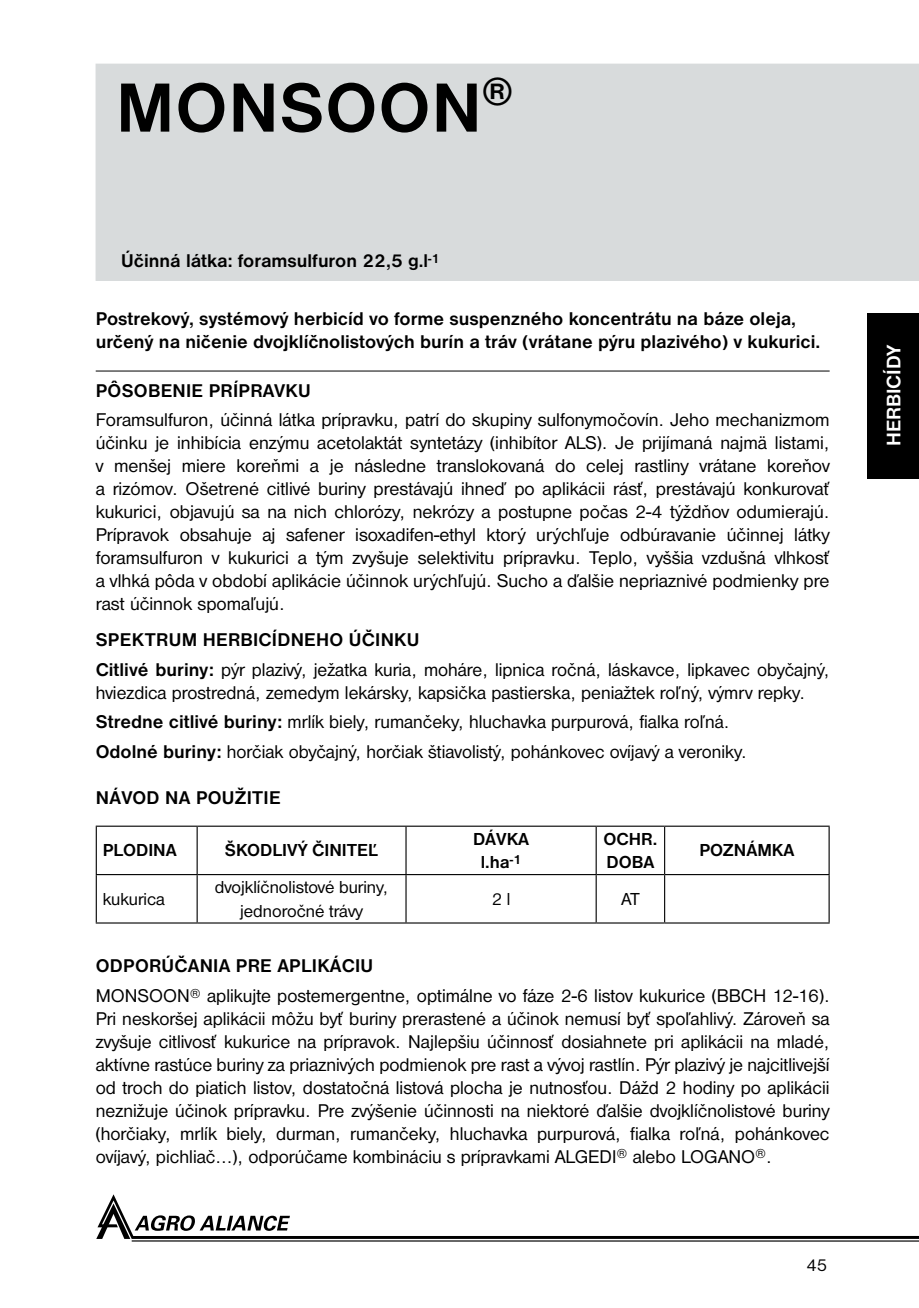
<style>
.page{position:relative;width:919px;height:1308px;background:#fff}
.page>*{position:absolute;margin:0;border:0;box-sizing:border-box;transform-origin:0 0}
.t1{font:700 72px "Nimbus Sans DOT";color:#000}
.t2{font:700 40.5px "Nimbus Sans DOT";color:#000}
.t3{font:700 20.25px "Nimbus Sans DOT";color:#fff}
.t4{font:19.12px/22.9px "Nimbus Sans DOT";color:#000}
.t5{font:700 19.12px/22.9px "Nimbus Sans DOT";color:#000}
.t6{font:18px/23.6px "Nimbus Sans DOT";color:#000;text-align:center}
.t7{font:700 18px/23.6px "Nimbus Sans DOT";color:#000}
.s1{font-weight:700}
</style>
<div class="page">
<hr style="left:132px;top:1240px;width:786px;height:1px;background:#000">
<svg style="left:96px;top:1194px;width:822px;height:44px"></svg>
<div style="left:867px;top:313px;width:51px;height:165px;background:#000"></div>
<div style="left:96px;top:64px;width:822px;height:217px;background:#d8dbdc"></div>
<hr style="left:96px;top:371px;width:733px;height:1px;background:#000">
<hr style="left:96px;top:922px;width:101px;height:1px;background:#000">
<hr style="left:96px;top:875px;width:1px;height:47px;background:#000">
<hr style="left:196px;top:875px;width:2px;height:47px;background:#000">
<hr style="left:405px;top:875px;width:1px;height:47px;background:#000">
<hr style="left:595px;top:875px;width:1px;height:47px;background:#000">
<hr style="left:664px;top:875px;width:1px;height:47px;background:#000">
<hr style="left:828px;top:875px;width:1px;height:47px;background:#000">
<hr style="left:197px;top:922px;width:209px;height:1px;background:#000">
<hr style="left:406px;top:922px;width:190px;height:1px;background:#000">
<hr style="left:596px;top:922px;width:68px;height:1px;background:#000">
<hr style="left:664px;top:922px;width:165px;height:1px;background:#000">
<hr style="left:96px;top:825px;width:101px;height:1px;background:#000">
<hr style="left:96px;top:826px;width:1px;height:48px;background:#000">
<hr style="left:96px;top:874px;width:101px;height:1px;background:#000">
<hr style="left:197px;top:825px;width:209px;height:1px;background:#000">
<hr style="left:196px;top:826px;width:2px;height:48px;background:#000">
<hr style="left:197px;top:874px;width:209px;height:1px;background:#000">
<hr style="left:406px;top:825px;width:190px;height:1px;background:#000">
<hr style="left:405px;top:826px;width:1px;height:48px;background:#000">
<hr style="left:406px;top:874px;width:190px;height:1px;background:#000">
<hr style="left:596px;top:825px;width:68px;height:1px;background:#000">
<hr style="left:595px;top:826px;width:1px;height:48px;background:#000">
<hr style="left:596px;top:874px;width:68px;height:1px;background:#000">
<hr style="left:664px;top:825px;width:165px;height:1px;background:#000">
<hr style="left:664px;top:826px;width:1px;height:48px;background:#000">
<hr style="left:828px;top:826px;width:1px;height:48px;background:#000">
<hr style="left:664px;top:874px;width:165px;height:1px;background:#000">
<h1 class="t1" style="left:116px;top:67px;width:52px">MONSOON</h1>
<h2 class="t2" style="left:482px;top:68px;width:32px">®</h2>
<p class="t5" style="left:121px;top:250px;width:320px">Účinná látka: foramsulfuron 22,5 g.l<sup>-1</sup></p>
<p class="t5" style="left:96px;top:308px;width:723px">Postrekový, systémový herbicíd vo forme suspenzného koncentrátu na báze oleja, určený na ničenie dvojklíčnolistových burín a tráv (vrátane pýru plazivého) v kukurici.</p>
<p class="t5" style="left:96px;top:379px;width:39px">PÔSOBENIE</p>
<p class="t5" style="left:209px;top:379px;width:55px">PRÍPRAVKU</p>
<p class="t4" style="left:96px;top:408px;width:735px;text-align:justify">Foramsulfuron, účinná látka prípravku, patrí do skupiny sulfonymočovín. Jeho mechanizmom účinku je inhibícia enzýmu acetolaktát syntetázy (inhibítor ALS). Je prijímaná najmä listami, v menšej miere koreňmi a je následne translokovaná do celej rastliny vrátane koreňov a rizómov. Ošetrené citlivé buriny prestávajú ihneď po aplikácii rásť, prestávajú konkurovať kukurici, objavujú sa na nich chlorózy, nekrózy a postupne počas 2-4 týždňov odumierajú.<br>Prípravok obsahuje aj safener isoxadifen-ethyl ktorý urýchľuje odbúravanie účinnej látky foramsulfuron v kukurici a tým zvyšuje selektivitu prípravku. Teplo, vyššia vzdušná vlhkosť a vlhká pôda v období aplikácie účinnok urýchľujú. Sucho a ďalšie nepriaznivé podmienky pre rast účinnok spomaľujú.</p>
<p class="t4" style="left:96px;top:624px;width:735px;line-height:30.4px"><span class="s1">Spektrum herbicídneho účinku<br>Citlivé buriny:</span> pýr plazivý, ježatka kuria, moháre, lipnica ročná, láskavce, lipkavec obyčajný,</p>
<p class="t4" style="left:96px;top:678px;width:710px;line-height:29.2px">hviezdica prostredná, zemedym lekársky, kapsička pastierska, peniažtek roľný, výmrv repky.<br><span class="s1">Stredne citlivé buriny:</span> mrlík biely, rumančeky, hluchavka purpurová, fialka roľná.<br><span class="s1">Odolné buriny:</span> horčiak obyčajný, horčiak štiavolistý, pohánkovec ovíjavý a veroniky.</p>
<p class="t5" style="left:96px;top:786px;width:14px">NÁVOD</p>
<p class="t5" style="left:165px;top:786px;width:54px">NA POUŽITIE</p>
<p class="t7" style="left:103px;top:838px;width:33px">PLODINA</p>
<p class="t7" style="left:225px;top:838px;width:24px">ŠKOD</p>
<p class="t7" style="left:272px;top:838px;width:62px">LIVÝ ČINITE</p>
<p class="t7" style="left:368px;top:838px;width:11px">Ľ</p>
<p class="t7" style="left:480px;top:827px;width:42px;text-indent:-8px">DÁVKA l.ha<sup>-1</sup></p>
<p class="t7" style="left:603px;top:827px;width:16px">OCHR.<br>DOBA</p>
<p class="t7" style="left:699px;top:838px;width:24px">POZNÁMKA</p>
<p class="t6" style="left:103px;top:887px;width:64px">kukurica</p>
<p class="t6" style="left:215px;top:875px;width:175px">dvojklíčnolistové buriny, jednoročné trávy</p>
<p class="t6" style="left:492px;top:887px;width:20px">2 l</p>
<p class="t6" style="left:621px;top:887px;width:20px">AT</p>
<p class="t5" style="left:96px;top:954px;width:104px">ODPORÚČANIA</p>
<p class="t4" style="left:96px;top:950px;width:735px;line-height:30.4px;text-indent:140px"><span class="s1">PRE APLIKÁCIU<br></span>MONSOO N<sup>®</sup> aplikujte postemergentne, optimálne vo fáze 2-6 listov kukurice (BBCH 12-16).</p>
<p class="t4" style="left:96px;top:1007px;width:735px;text-align:justify">Pri neskoršej aplikácii môžu byť buriny prerastené a účinok nemusí byť spoľahlivý. Zároveň sa zvyšuje citlivosť kukurice na prípravok. Najlepšiu účinnosť dosiahnete pri aplikácii na mladé, aktívne rastúce buriny za priaznivých podmienok pre rast a vývoj rastlín. Pýr plazivý je najcitlivejší od troch do piatich listov, dostatočná listová plocha je nutnosťou. Dážd 2 hodiny po aplikácii neznižuje účinok prípravku. Pre zvýšenie účinnosti na niektoré ďalšie dvojklíčnolistové buriny (horčiaky, mrlík biely, durman, rumančeky, hluchavka purpurová, fialka roľná, pohánkovec ovíjavý, pichliač...), odporúčame kombináciu s prípravkami ALGEDI<sup>®</sup> alebo LOGANO<sup>®</sup>.</p>
<p class="t6" style="left:806px;top:1253px;width:22px">45</p>
<p class="t3" style="left:882px;top:446px;width:102px;rotate:-90deg">HERBICÍDY</p>
</div>
